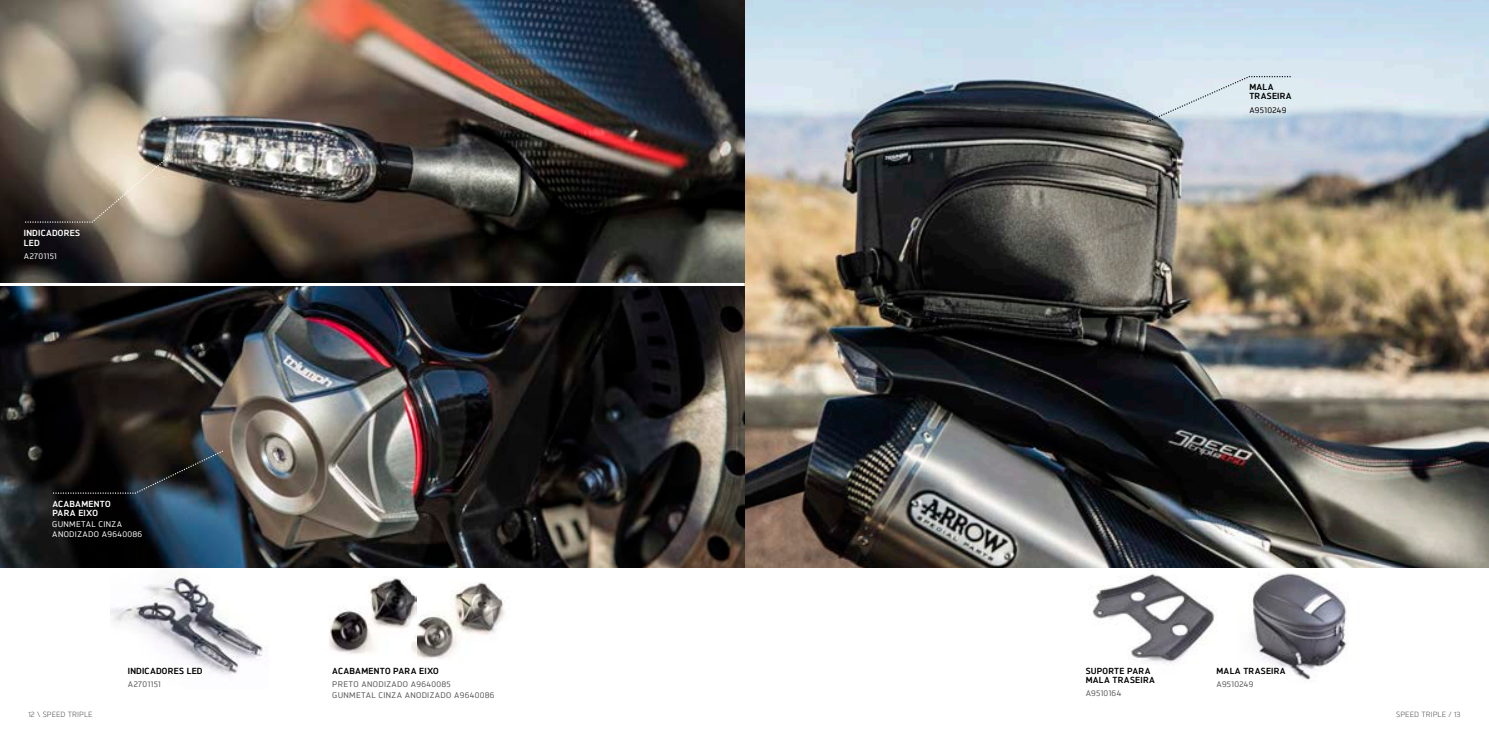
<style>
.page{position:relative;width:1489px;height:745px;background:#fff}
.page>*{position:absolute;margin:0;border:0;box-sizing:border-box;transform-origin:0 0}
.t1{font:700 8.75px/9.4px "Triumph Brokman";letter-spacing:.03em;color:#000}
.t2{font:700 8.75px/9.4px "Triumph Brokman";letter-spacing:.025em;color:#fff}
.t3{font:500 8.12px/10.6px "Triumph Brokman";letter-spacing:.04em;color:#565655}
.t4{font:500 8.12px/10px "Triumph Brokman";letter-spacing:.045em;color:#fff}
.t5{font:500 8.12px "Triumph Brokman";letter-spacing:.035em;color:#000}
.t6{font:7.5px "Triumph Brokman";letter-spacing:.01em;color:#565655}
</style>
<div class="page">
<img style="left:1079px;top:567px;width:139px;height:98px">
<img style="left:1218px;top:567px;width:156px;height:113px">
<img style="left:329px;top:578px;width:82px;height:76px">
<img style="left:416px;top:582px;width:89px;height:77px">
<img style="left:411px;top:593px;width:5px;height:61px">
<img style="left:110px;top:567px;width:158px;height:108px">
<img style="left:744px;top:0;width:744px;height:567px">
<img style="left:0;top:0;width:744px;height:283px">
<img style="left:0;top:286px;width:744px;height:281px">
<svg style="left:1147px;top:76px;width:143px;height:46px;background:#d4e1e9"></svg>
<svg style="left:25px;top:155px;width:145px;height:67px;background:#a19584"></svg>
<svg style="left:53px;top:450px;width:170px;height:43px;background:#191b1d"></svg>
<p class="t2" style="left:24px;top:228px;width:58px">INDICADORES<br>LED</p>
<p class="t4" style="left:24px;top:251px;width:35px">A2701151</p>
<p class="t2" style="left:52px;top:498px;width:60px">ACABAMENTO<br>PARA EIXO</p>
<p class="t4" style="left:52px;top:518px;width:91px">GUNMETAL CINZA<br>ANODIZADO A9640086</p>
<p class="t1" style="left:128px;top:664px;width:76px">INDICADORES LED</p>
<p class="t3" style="left:128px;top:678px;width:35px">A2701151</p>
<p class="t1" style="left:332px;top:664px;width:108px">ACABAMENTO PARA EIXO</p>
<p class="t3" style="left:332px;top:678px;width:164px">PRETO ANODIZADO A9640085<br>GUNMETAL CINZA ANODIZADO A9640086</p>
<p class="t1" style="left:1249px;top:82px;width:44px">MALA<br>TRASEIRA</p>
<p class="t5" style="left:1249px;top:104px;width:38px">A9510249</p>
<p class="t1" style="left:1085px;top:664px;width:71px">SUPORTE PARA<br>MALA TRASEIRA</p>
<p class="t3" style="left:1085px;top:687px;width:37px">A9510164</p>
<p class="t1" style="left:1216px;top:664px;width:71px">MALA TRASEIRA</p>
<p class="t3" style="left:1216px;top:678px;width:38px">A9510249</p>
<p class="t6" style="left:28px;top:708px;width:66px">12 \ SPEED TRIPLE</p>
<p class="t6" style="left:1395px;top:708px;width:66px">SPEED TRIPLE / 13</p>
</div>
